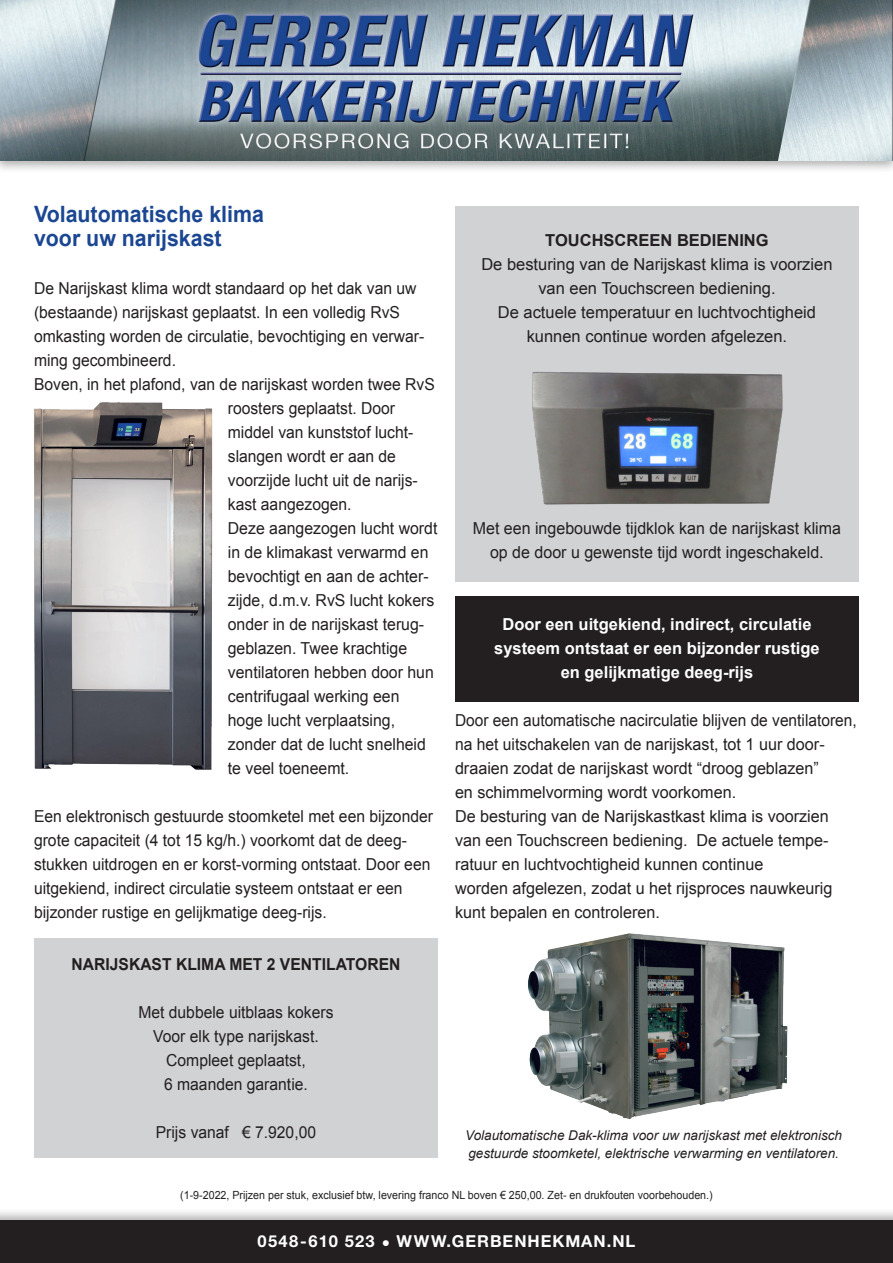
<style>
.page{position:relative;width:893px;height:1263px;background:#fff}
.page>*{position:absolute;margin:0;border:0;box-sizing:border-box;transform-origin:0 0}
.t1{font:700 22.5px "Arial";color:#1b4692;scale:.95 1}
.Platte_tekst_NEW{font:16.5px/24px "Arial";color:#231f20;scale:.95 1}
.Platte_tekst_NEW-2{font:16.5px/24px "Arial";color:#231f20;text-align:center}
.Platte_tekst_NEW-3{font:16.5px/24px "Arial";color:#231f20;scale:.94 1}
.Subkop_NEW{font:700 16.5px "Arial";color:#fff}
.t2{font:700 16.5px "Helvetica Neue LT Std";letter-spacing:.06em;color:#fff}
.Platte_tekst_NEW-4{font:700 16.5px "Arial";color:#231f20;scale:.95 1}
.Subkop_NEW-2{font:700 16.5px "Arial";color:#231f20}
.Onderschrift{font:italic 13.5px/18px "Arial";color:#231f20}
.Platte_tekst_NEW-5{font:11.25px "Arial";color:#231f20;scale:.95 1}
</style>
<div class="page">
<div style="left:0;top:0;width:893px;height:174px;background:#231f20;opacity:.35"></div>
<img style="left:0;top:0;width:893px;height:161px">
<div style="left:0;top:1207px;width:893px;height:56px;background:#231f20;opacity:.35"></div>
<div style="left:0;top:1220px;width:893px;height:43px;background:#231f20"></div>
<div style="left:455px;top:206px;width:404px;height:376px;background:#d1d2d4"></div>
<img style="left:532px;top:371px;width:251px;height:134px">
<div style="left:34px;top:938px;width:404px;height:220px;background:#d1d2d4"></div>
<div style="left:455px;top:596px;width:404px;height:106px;background:#231f20"></div>
<img style="left:528px;top:933px;width:260px;height:187px">
<img style="left:34px;top:402px;width:179px;height:368px">
<p class="t1" style="left:34px;top:199px;width:244px">Volautomatische klima</p>
<p class="t1" style="left:34px;top:223px;width:199px">voor uw narijskast</p>
<p class="Platte_tekst_NEW" style="left:34px;top:276px;width:412px">De Narijskast klima wordt standaard op het dak van uw (bestaande) narijskast geplaatst. In een volledig RvS omkasting worden de circulatie, bevochtiging en verwar&shy;ming gecombineerd.</p>
<p class="Platte_tekst_NEW" style="left:228px;top:372px;width:222px;text-indent:-194px">Boven, in het plafond, van de narijskast worden twee RvS roosters geplaatst. Door middel van kunststof lucht&shy;slangen wordt er aan de voorzijde lucht uit de narijs&shy;kast aangezogen.<br>Deze aangezogen lucht wordt in de klimakast verwarmd en bevochtigt en aan de achter&shy;zijde, d.m.v. RvS lucht kokers onder in de narijskast terug&shy;geblazen. Twee krachtige ventilatoren hebben door hun centrifugaal werking een hoge lucht verplaatsing, zonder dat de lucht snelheid te veel toeneemt.</p>
<p class="Platte_tekst_NEW" style="left:34px;top:804px;width:422px">Een elektronisch gestuurde stoomketel met een bijzonder grote capaciteit (4 tot 15 kg/h.) voorkomt dat de deeg&shy;stukken uitdrogen en er korst-vorming ontstaat. Door een uitgekiend, indirect circulatie systeem ontstaat er een bijzonder rustige en gelijkmatige deeg-rijs.</p>
<p class="Platte_tekst_NEW-4" style="left:72px;top:953px;width:348px">NARIJSKAST KLIMA MET 2 VENTILATOREN</p>
<p class="Platte_tekst_NEW" style="left:138px;top:1000px;width:207px">Met dubbele uitblaas kokers</p>
<p class="Platte_tekst_NEW" style="left:153px;top:1024px;width:176px">Voor elk type narijskast.</p>
<p class="Platte_tekst_NEW" style="left:166px;top:1048px;width:148px">Compleet geplaatst,</p>
<p class="Platte_tekst_NEW" style="left:164px;top:1072px;width:153px">6 maanden garantie.</p>
<p class="Platte_tekst_NEW" style="left:156px;top:1120px;width:170px">Prijs vanaf € 7.920,00</p>
<p class="Subkop_NEW-2" style="left:545px;top:229px;width:225px">TOUCHSCREEN BEDIENING</p>
<p class="Platte_tekst_NEW-2" style="left:481px;top:252px;width:353px">De besturing van de Narijskast klima is voorzien van een Touchscreen bediening.</p>
<p class="Platte_tekst_NEW-2" style="left:498px;top:300px;width:320px">De actuele temperatuur en luchtvochtigheid kunnen continue worden afgelezen.</p>
<p class="Platte_tekst_NEW-2" style="left:473px;top:516px;width:370px">Met een ingebouwde tijdklok kan de narijskast klima op de door u gewenste tijd wordt ingeschakeld.</p>
<p class="Subkop_NEW" style="left:502px;top:613px;width:311px">Door een uitgekiend, indirect, circulatie</p>
<p class="Subkop_NEW" style="left:494px;top:637px;width:327px">systeem ontstaat er een bijzonder rustige</p>
<p class="Subkop_NEW" style="left:561px;top:661px;width:194px">en gelijkmatige deeg-rijs</p>
<p class="Platte_tekst_NEW-3" style="left:455px;top:708px;width:429px">Door een automatische nacirculatie blijven de ventilatoren, na het uitschakelen van de narijskast, tot 1 uur door&shy;draaien zodat de narijskast wordt “droog geblazen”<br>en schimmelvorming wordt voorkomen.</p>
<p class="Platte_tekst_NEW-2" style="left:455px;top:804px;width:379px;text-align:left">De besturing van de Narijskastkast klima is voorzien van een Touchscreen bediening. De actuele tempe&shy;ratuur en luchtvochtigheid kunnen continue<br>worden afgelezen, zodat u het rijsproces nauwkeurig kunt bepalen en controleren.</p>
<p class="Onderschrift" style="left:465px;top:1126px;width:378px">Volautomatische Dak-klima voor uw narijskast met elektronisch gestuurde stoomketel, elektrische verwarming en ventilatoren.</p>
<p class="Platte_tekst_NEW-5" style="left:180px;top:1187px;width:562px">(1-9-2022, Prijzen per stuk, exclusief btw, levering franco NL boven € 250,00. Zet- en drukfouten voorbehouden.)</p>
<p class="t2" style="left:258px;top:1231px;width:379px">0548-610 523 • WWW.GERBENHEKMAN.NL</p>
</div>
